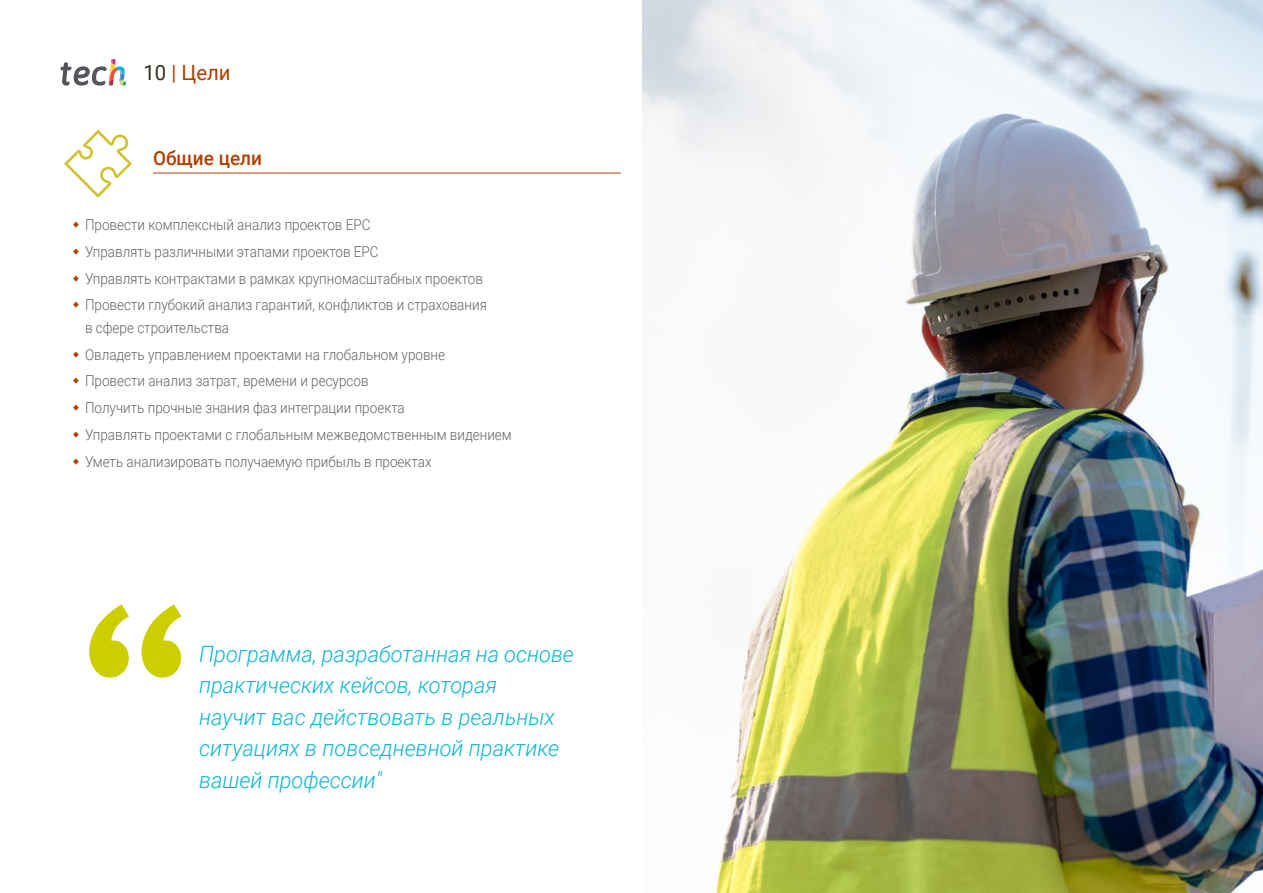
<style>
.page{position:relative;width:1263px;height:893px;background:#fff}
.page>*{position:absolute;margin:0;border:0;box-sizing:border-box;transform-origin:0 0}
.Destacados{font:italic 300 22.5px/31.5px "Roboto";color:#0fb6cf}
.Sección___Pag{font:21px "Roboto";color:#ae4000}
.Subtítulo_Pag{font:500 19.5px "Roboto";color:#ae4000}
.t1{font:300 15px/22.5px "Roboto";color:#61646a;scale:.9 1}
.s1{color:#312e20}
</style>
<div class="page">
<hr style="left:153px;top:173px;width:468px;height:1px;background:#ae4000">
<svg style="left:64px;top:130px;width:68px;height:68px"></svg>
<svg style="left:61px;top:59px;width:65px;height:27px"></svg>
<svg style="left:89px;top:604px;width:92px;height:74px"></svg>
<img style="left:642px;top:0;width:621px;height:893px">
<p class="Sección___Pag" style="left:144px;top:57px;width:89px"><span class="s1">10</span> | Цели</p>
<p class="Subtítulo_Pag" style="left:153px;top:144px;width:110px">Общие цели</p>
<p class="t1" style="left:85px;top:213px;width:319px">Провести комплексный анализ проектов EPC</p>
<p class="t1" style="left:85px;top:240px;width:328px">Управлять различными этапами проектов EPC</p>
<p class="t1" style="left:85px;top:266px;width:444px">Управлять контрактами в рамках крупномасштабных проектов</p>
<p class="t1" style="left:85px;top:293px;width:448px">Провести глубокий анализ гарантий, конфликтов и страхования в сфере строительства</p>
<p class="t1" style="left:85px;top:342px;width:402px">Овладеть управлением проектами на глобальном уровне</p>
<p class="t1" style="left:85px;top:369px;width:317px">Провести анализ затрат, времени и ресурсов</p>
<p class="t1" style="left:85px;top:396px;width:357px">Получить прочные знания фаз интеграции проекта</p>
<p class="t1" style="left:85px;top:423px;width:476px">Управлять проектами с глобальным межведомственным видением</p>
<p class="t1" style="left:85px;top:449px;width:387px">Уметь анализировать получаемую прибыль в проектах</p>
<p class="Destacados" style="left:199px;top:637px;width:376px">Программа, разработанная на основе практических кейсов, которая<br>научит вас действовать в реальных ситуациях в повседневной практике вашей профессии"</p>
</div>
